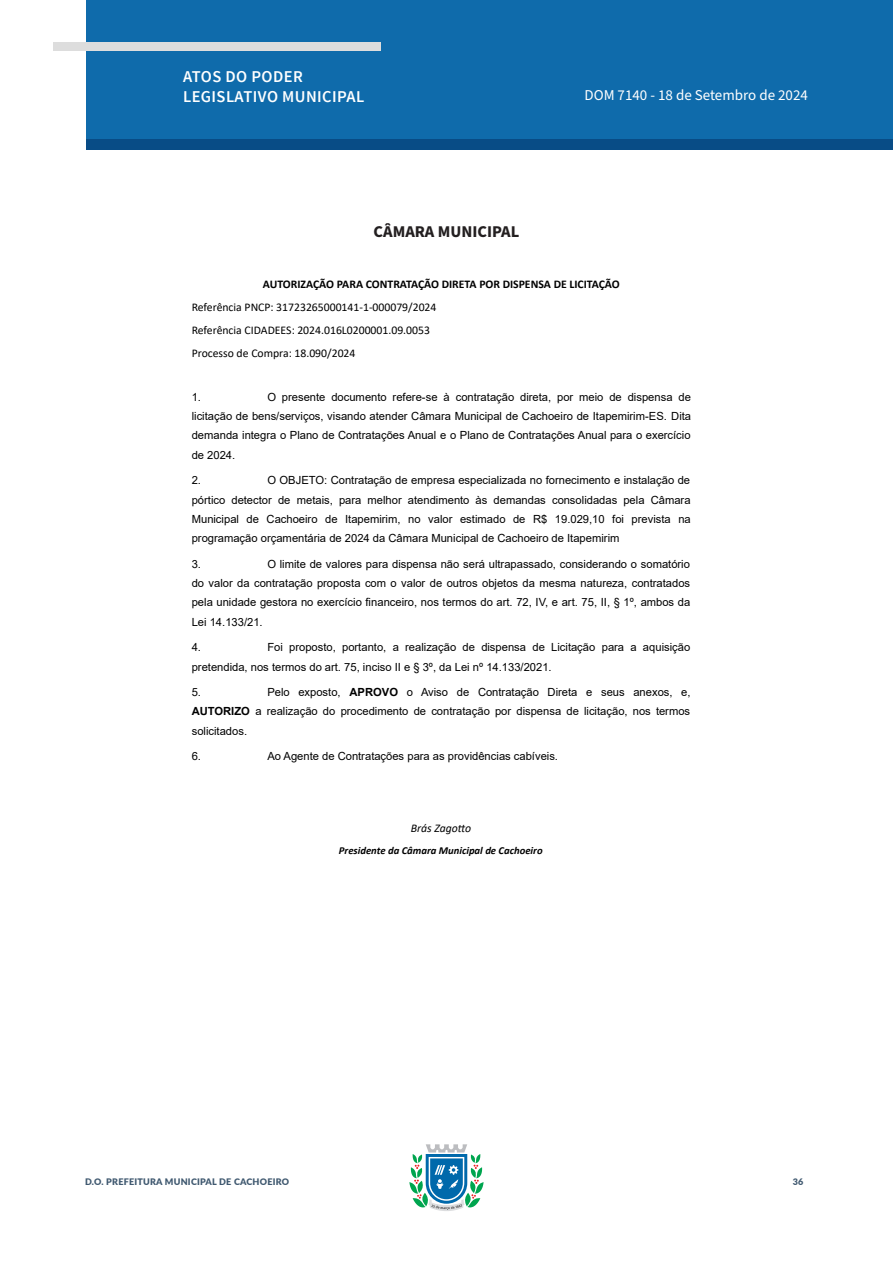
<style>
.page{position:relative;width:893px;height:1263px;background:#fff}
.page>*{position:absolute;margin:0;border:0;box-sizing:border-box;transform-origin:0 0}
.t1{font:600 16.5px "Source Sans Pro";letter-spacing:.025em;color:#fff}
.t2{font:700 16.5px "Source Sans Pro";color:#231f20}
.t3{font:15px "Source Sans Pro";color:#fff}
.t4{font:11.7px/23px "Calibri";color:#000}
.t5{font:700 11.7px "Calibri";letter-spacing:-.005em;color:#000}
.t6{font:italic 11.7px "Calibri";color:#000}
.t7{font:11.25px/19.4px "Arial";letter-spacing:-.005em;color:#000;text-align:justify}
.t8{font:italic 700 10.65px "Calibri";color:#000}
.t9{font:900 9px "Lato";letter-spacing:.025em;color:#405970}
.s1{font-weight:700}
</style>
<div class="page">
<svg style="left:409px;top:1144px;width:75px;height:67px"></svg>
<div style="left:86px;top:0;width:807px;height:140px;background:#0f6bab"></div>
<div style="left:87px;top:140px;width:806px;height:10px;background:#084c86"></div>
<div style="left:53px;top:42px;width:328px;height:9px;background:#ddd"></div>
<p class="t1" style="left:183px;top:66px;width:121px">ATOS DO PODER</p>
<p class="t1" style="left:183px;top:86px;width:183px">LEGISLATIVO MUNICIPAL</p>
<p class="t3" style="left:584px;top:85px;width:225px">DOM 7140 - 18 de Setembro de 2024</p>
<p class="t2" style="left:374px;top:221px;width:147px">CÂMARA MUNICIPAL</p>
<p class="t5" style="left:263px;top:279px;width:358px">AUTORIZAÇÃO PARA CONTRATAÇÃO DIRETA POR DISPENSA DE LICITAÇÃO</p>
<p class="t4" style="left:192px;top:297px;width:246px">Referência PNCP: 31723265000141-1-000079/2024<br>Referência CIDADEES: 2024.016L0200001.09.0053<br>Processo de Compra: 18.090/2024</p>
<p class="t7" style="left:192px;top:388px;width:11px">1.</p>
<p class="t7" style="left:192px;top:388px;width:501px;text-indent:76px">O presente documento refere-se à contratação direta, por meio de dispensa de licitação de bens/serviços, visando atender Câmara Municipal de Cachoeiro de Itapemirim-ES. Dita demanda integra o Plano de Contratações Anual e o Plano de Contratações Anual para o exercício de 2024.</p>
<p class="t7" style="left:192px;top:471px;width:11px">2.</p>
<p class="t7" style="left:192px;top:471px;width:501px;text-indent:76px">O OBJETO: Contratação de empresa especializada no fornecimento e instalação de pórtico detector de metais, para melhor atendimento às demandas consolidadas pela Câmara Municipal de Cachoeiro de Itapemirim, no valor estimado de R$ 19.029,10 foi prevista na programação orçamentária de 2024 da Câmara Municipal de Cachoeiro de Itapemirim</p>
<p class="t7" style="left:192px;top:555px;width:11px">3.</p>
<p class="t7" style="left:192px;top:555px;width:500px;text-indent:76px">O limite de valores para dispensa não será ultrapassado, considerando o somatório do valor da contratação proposta com o valor de outros objetos da mesma natureza, contratados pela unidade gestora no exercício financeiro, nos termos do art. 72, IV, e art. 75, II, § 1º, ambos da Lei 14.133/21.</p>
<p class="t7" style="left:192px;top:638px;width:11px">4.</p>
<p class="t7" style="left:192px;top:638px;width:500px;text-indent:76px">Foi proposto, portanto, a realização de dispensa de Licitação para a aquisição pretendida, nos termos do art. 75, inciso II e § 3º, da Lei nº 14.133/2021.</p>
<p class="t7" style="left:192px;top:683px;width:11px">5.</p>
<p class="t7" style="left:192px;top:683px;width:500px;text-indent:76px">Pelo exposto, <span class="s1">APROVO</span> o Aviso de Contratação Direta e seus anexos, e, <span class="s1">AUTORIZO</span> a realização do procedimento de contratação por dispensa de licitação, nos termos solicitados.</p>
<p class="t7" style="left:192px;top:747px;width:11px">6.</p>
<p class="t7" style="left:267px;top:747px;width:292px">Ao Agente de Contratações para as providências cabíveis.</p>
<p class="t6" style="left:411px;top:824px;width:62px">Brás Zagotto</p>
<p class="t8" style="left:339px;top:847px;width:205px">Presidente da Câmara Municipal de Cachoeiro</p>
<p class="t9" style="left:85px;top:1175px;width:206px">D.O. PREFEITURA MUNICIPAL DE CACHOEIRO</p>
<p class="t9" style="left:793px;top:1175px;width:12px">36</p>
</div>
